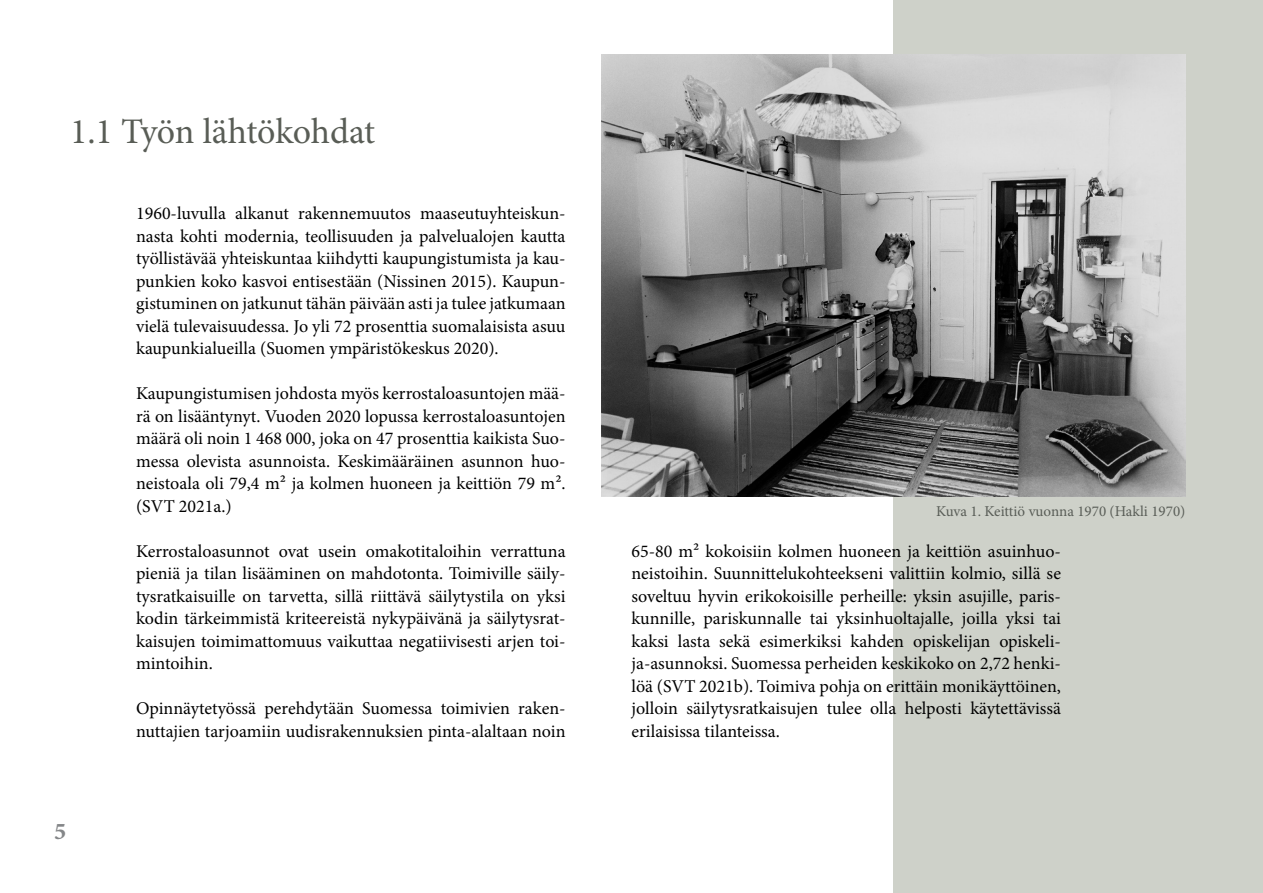
<style>
.page{position:relative;width:1263px;height:893px;background:#fff}
.page>*{position:absolute;margin:0;border:0;box-sizing:border-box;transform-origin:0 0}
.t1{font:36px "Minion Pro";letter-spacing:-.005em;color:#595d56}
.t2{font:24px "Minion Variable Concept";color:#848688}
.t3{font:18px/22.5px "Minion Pro";color:#000;text-align:justify}
.t4{font:15px "Minion Pro";color:#595d57}
</style>
<div class="page">
<div style="left:893px;top:0;width:370px;height:893px;background:#ced1c9"></div>
<img style="left:601px;top:54px;width:584px;height:442px">
<h1 class="t1" style="left:70px;top:107px;width:307px">1.1 Työn lähtökohdat</h1>
<p class="t3" style="left:136px;top:202px;width:431px">1960-luvulla alkanut rakennemuutos maaseutuyhteiskun&shy;nasta kohti modernia, teollisuuden ja palvelualojen kautta työllistävää yhteiskuntaa kiihdytti kaupungistumista ja kau&shy;punkien koko kasvoi entisestään (Nissinen 2015). Kaupun&shy;gistuminen on jatkunut tähän päivään asti ja tulee jatkumaan vielä tulevaisuudessa. Jo yli 72 prosenttia suomalaisista asuu kaupunkialueilla (Suomen ympäristökeskus 2020).</p>
<p class="t3" style="left:136px;top:382px;width:431px">Kaupungistumisen johdosta myös kerrostaloasuntojen mää&shy;rä on lisääntynyt. Vuoden 2020 lopussa kerrostaloasuntojen määrä oli noin 1 468 000, joka on 47 prosenttia kaikista Suo&shy;messa olevista asunnoista. Keskimääräinen asunnon huo&shy;neistoala oli 79,4 m² ja kolmen huoneen ja keittiön 79 m². (SVT 2021a.)</p>
<p class="t3" style="left:136px;top:540px;width:431px">Kerrostaloasunnot ovat usein omakotitaloihin verrattuna pieniä ja tilan lisääminen on mahdotonta. Toimiville säily&shy;tysratkaisuille on tarvetta, sillä riittävä säilytystila on yksi kodin tärkeimmistä kriteereistä nykypäivänä ja säilytysrat&shy;kaisujen toimimattomuus vaikuttaa negatiivisesti arjen toi&shy;mintoihin.</p>
<p class="t3" style="left:136px;top:697px;width:431px">Opinnäytetyössä perehdytään Suomessa toimivien raken&shy;nuttajien tarjoamiin uudisrakennuksien pinta-alaltaan noin</p>
<h2 class="t2" style="left:54px;top:814px;width:14px">5</h2>
<p class="t4" style="left:936px;top:501px;width:251px">Kuva 1. Keittiö vuonna 1970 (Hakli 1970)</p>
<p class="t3" style="left:631px;top:540px;width:431px">65-80 m² kokoisiin kolmen huoneen ja keittiön asuinhuo&shy;neistoihin. Suunnittelukohteekseni valittiin kolmio, sillä se soveltuu hyvin erikokoisille perheille: yksin asujille, paris&shy;kunnille, pariskunnalle tai yksinhuoltajalle, joilla yksi tai kaksi lasta sekä esimerkiksi kahden opiskelijan opiskeli&shy;ja-asunnoksi. Suomessa perheiden keskikoko on 2,72 henki&shy;löä (SVT 2021b). Toimiva pohja on erittäin monikäyttöinen, jolloin säilytysratkaisujen tulee olla helposti käytettävissä erilaisissa tilanteissa.</p>
</div>
